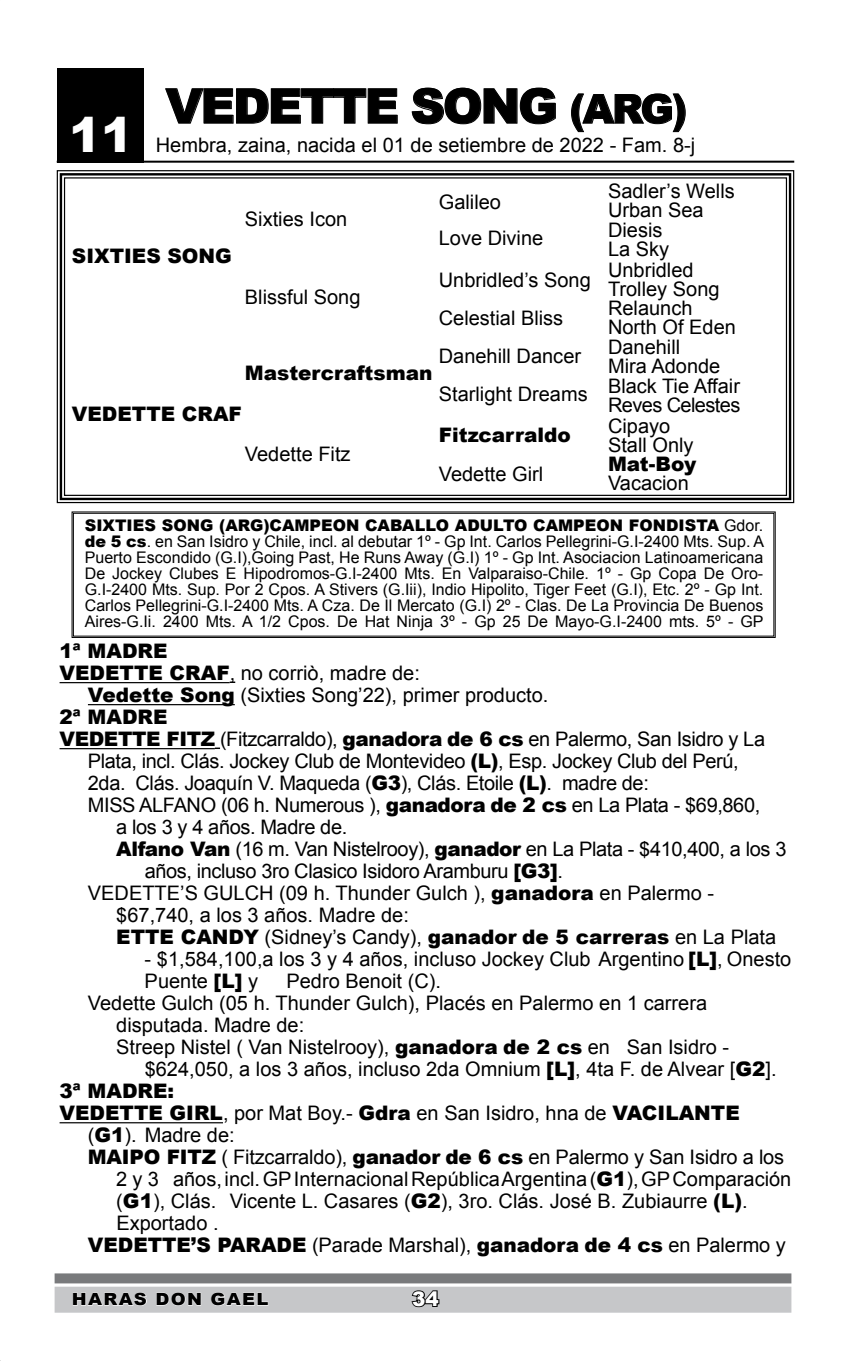
<style>
.page{position:relative;width:851px;height:1361px;background:#fff}
.page>*{position:absolute;margin:0;border:0;box-sizing:border-box;transform-origin:0 0}
.t1{font:900 48px "Arial";letter-spacing:-.05em;color:#000}
.t2{font:900 48px "Arial";color:#fff}
.t3{font:20px/22px "Arial";color:#000}
.t4{font:20px "Arial";letter-spacing:-.02em;color:#000}
.t5{font:900 20px "Arial";color:#000}
.t6{font:20px "Arial";letter-spacing:-.03em;color:#000}
.t7{font:900 20px "Arial";color:#fff}
.t8{font:900 16.8px "Arial";letter-spacing:.07em;color:#000;scale:1.08 1}
.t9{font:16px/16px "Arial";color:#000;text-align:justify}
.s1{font-size:40px}
.s2{font-weight:900}
.s3{font-weight:400}
</style>
<div class="page">
<div style="left:55px;top:1273px;width:736px;height:10px;background:#797a7c"></div>
<div style="left:55px;top:1286px;width:736px;height:26px;background:#c6c7c9"></div>
<div style="left:57px;top:68px;width:86px;height:94px;background:#000"></div>
<svg style="left:56px;top:170px;width:738px;height:334px"></svg>
<div style="left:60px;top:173px;width:731px;height:327px;border:2px solid #000"></div>
<hr style="left:57px;top:161px;width:737px;height:2px;background:#000">
<hr style="left:60px;top:682px;width:170px;height:1px;background:#000">
<hr style="left:88px;top:704px;width:147px;height:1px;background:#000">
<hr style="left:60px;top:748px;width:155px;height:1px;background:#000">
<hr style="left:60px;top:1122px;width:163px;height:1px;background:#000">
<svg style="left:411px;top:1290px;width:29px;height:18px"></svg>
<svg style="left:165px;top:88px;width:233px;height:36px"></svg>
<svg style="left:411px;top:87px;width:145px;height:38px"></svg>
<svg style="left:571px;top:93px;width:115px;height:40px"></svg>
<svg style="left:72px;top:511px;width:703px;height:127px"></svg>
<div style="left:73px;top:513px;width:701px;height:123px;border:1px solid #000"></div>
<svg style="left:72px;top:1292px;width:75px;height:14px"></svg>
<svg style="left:156px;top:1292px;width:46px;height:14px"></svg>
<svg style="left:211px;top:1292px;width:58px;height:14px"></svg>
<h1 class="t2" style="left:69px;top:100px;width:66px">11</h1>
<h1 class="t1" style="left:166px;top:71px;width:523px">VEDETTE SONG <span class="s1">(ARG)</span></h1>
<p class="t3" style="left:156px;top:134px;width:541px">Hembra, zaina, nacida el 01 de setiembre de 2022 - Fam. 8-j</p>
<p class="t5" style="left:72px;top:241px;width:161px">SIXTIES SONG</p>
<p class="t3" style="left:245px;top:208px;width:104px">Sixties Icon</p>
<p class="t3" style="left:245px;top:286px;width:117px">Blissful Song</p>
<p class="t3" style="left:438px;top:191px;width:64px">Galileo</p>
<p class="t3" style="left:438px;top:227px;width:106px">Love Divine</p>
<p class="t3" style="left:438px;top:269px;width:153px">Unbridled’s Song</p>
<p class="t3" style="left:438px;top:307px;width:126px">Celestial Bliss</p>
<p class="t5" style="left:245px;top:358px;width:189px">Mastercraftsman</p>
<p class="t5" style="left:72px;top:399px;width:171px">VEDETTE CRAF</p>
<p class="t3" style="left:245px;top:444px;width:107px">Vedette Fitz</p>
<p class="t3" style="left:438px;top:345px;width:144px">Danehill Dancer</p>
<p class="t3" style="left:438px;top:383px;width:150px">Starlight Dreams</p>
<p class="t5" style="left:438px;top:420px;width:134px">Fitzcarraldo</p>
<p class="t3" style="left:438px;top:463px;width:106px">Vedette Girl</p>
<p class="t3" style="left:608px;top:180px;width:128px">Sadler’s Wells</p>
<p class="t3" style="left:608px;top:199px;width:97px">Urban Sea</p>
<p class="t3" style="left:608px;top:219px;width:56px">Diesis</p>
<p class="t3" style="left:608px;top:238px;width:63px">La Sky</p>
<p class="t3" style="left:608px;top:259px;width:87px">Unbridled</p>
<p class="t3" style="left:608px;top:278px;width:113px">Trolley Song</p>
<p class="t3" style="left:608px;top:297px;width:86px">Relaunch</p>
<p class="t3" style="left:608px;top:316px;width:129px">North Of Eden</p>
<p class="t3" style="left:608px;top:336px;width:74px">Danehill</p>
<p class="t3" style="left:608px;top:356px;width:114px">Mira Adonde</p>
<p class="t3" style="left:608px;top:375px;width:133px">Black Tie Affair</p>
<p class="t6" style="left:608px;top:392px;width:134px">Reves Celestes</p>
<p class="t3" style="left:608px;top:415px;width:64px">Cipayo</p>
<p class="t3" style="left:608px;top:434px;width:87px">Stall Only</p>
<p class="t5" style="left:608px;top:449px;width:90px">Mat-Boy</p>
<p class="t3" style="left:608px;top:472px;width:82px">Vacacion</p>
<p class="t9" style="left:85px;top:518px;width:680px"><span class="s2">SIXTIES SONG (ARG)CAMPEON CABALLO ADULTO CAMPEON FONDISTA</span> Gdor. <span class="s2">de 5 cs</span>. en San Isidro y Chile, incl. al debutar 1º - Gp Int. Carlos Pellegrini-G.I-2400 Mts. Sup. A Puerto Escondido (G.I),Going Past, He Runs Away (G.I) 1º - Gp Int. Asociacion Latinoamericana De Jockey Clubes E Hipodromos-G.I-2400 Mts. En Valparaiso-Chile. 1º - Gp Copa De Oro-G.I-2400 Mts. Sup. Por 2 Cpos. A Stivers (G.Iii), Indio Hipolito, Tiger Feet (G.I), Etc. 2º - Gp Int.<br>Carlos Pellegrini-G.I-2400 Mts. A Cza. De Il Mercato (G.I) 2º - Clas. De La Provincia De Buenos Aires-G.Ii. 2400 Mts. A 1/2 Cpos. De Hat Ninja 3º - Gp 25 De Mayo-G.I-2400 mts. 5º - GP</p>
<p class="t5" style="left:60px;top:636px;width:110px">1ª MADRE</p>
<p class="t3" style="left:60px;top:662px;width:362px"><span class="s2">VEDETTE CRAF</span>, no corriò, madre de:</p>
<p class="t3" style="left:88px;top:684px;width:462px"><span class="s2">Vedette Song</span> (Sixties Song’22), primer producto.</p>
<p class="t5" style="left:60px;top:702px;width:110px">2ª MADRE</p>
<p class="t4" style="left:60px;top:726px;width:707px"><span class="s2">VEDETTE FITZ</span> (Fitzcarraldo), <span class="s2">ganadora de 6 cs</span> en Palermo, San Isidro y La</p>
<p class="t4" style="left:88px;top:748px;width:652px">Plata, incl. Clás. Jockey Club de Montevideo <span class="s2">(L)</span>, Esp. Jockey Club del Perú,</p>
<p class="t4" style="left:88px;top:770px;width:562px">2da. Clás. Joaquín V. Maqueda (<span class="s2">G3</span>), Clás. Etoile <span class="s2">(L)</span>. madre de:</p>
<p class="t4" style="left:88px;top:792px;width:673px">MISS ALFANO (06 h. Numerous ), <span class="s2">ganadora de 2 cs</span> en La Plata - $69,860,</p>
<p class="t4" style="left:116px;top:814px;width:232px">a los 3 y 4 años. Madre de.</p>
<p class="t4" style="left:116px;top:836px;width:671px"><span class="s2">Alfano Van</span> (16 m. Van Nistelrooy), <span class="s2">ganador</span> en La Plata - $410,400, a los 3</p>
<p class="t4" style="left:145px;top:858px;width:420px">años, incluso 3ro Clasico Isidoro Aramburu <span class="s2">[G3]</span>.</p>
<p class="t3" style="left:88px;top:882px;width:627px">VEDETTE’S GULCH (09 h. Thunder Gulch ), <span class="s2">ganadora</span> en Palermo -</p>
<p class="t3" style="left:116px;top:904px;width:294px">$67,740, a los 3 años. Madre de:</p>
<p class="t5" style="left:116px;top:922px;width:661px">ETTE CANDY <span class="s3">(Sidney’s Candy),</span> ganador de 5 carreras <span class="s3">en La Plata</span></p>
<p class="t3" style="left:145px;top:948px;width:648px">- $1,584,100,a los 3 y 4 años, incluso Jockey Club Argentino <span class="s2">[L]</span>, Onesto<br>Puente <span class="s2">[L]</span> y</p>
<p class="t3" style="left:286px;top:970px;width:156px">Pedro Benoit (C).</p>
<p class="t3" style="left:88px;top:992px;width:620px">Vedette Gulch (05 h. Thunder Gulch), Placés en Palermo en 1 carrera</p>
<p class="t3" style="left:116px;top:1014px;width:189px">disputada. Madre de:</p>
<p class="t3" style="left:116px;top:1036px;width:614px">Streep Nistel ( Van Nistelrooy), <span class="s2">ganadora de 2 cs</span> en San Isidro -</p>
<p class="t3" style="left:145px;top:1058px;width:633px">$624,050, a los 3 años, incluso 2da Omnium <span class="s2">[L]</span>, 4ta F. de Alvear [<span class="s2">G2</span>].</p>
<p class="t5" style="left:60px;top:1076px;width:116px">3ª MADRE:</p>
<p class="t3" style="left:60px;top:1102px;width:681px"><span class="s2">VEDETTE GIRL</span>, por Mat Boy.- <span class="s2">Gdra</span> en San Isidro, hna de <span class="s2">VACILANTE</span></p>
<p class="t3" style="left:88px;top:1124px;width:148px">(<span class="s2">G1</span>). Madre de:</p>
<p class="t3" style="left:88px;top:1146px;width:697px"><span class="s2">MAIPO FITZ</span> ( Fitzcarraldo), <span class="s2">ganador de 6 cs</span> en Palermo y San Isidro a los</p>
<p class="t3" style="left:116px;top:1168px;width:676px">2 y 3 años, incl. GP Internacional República Argentina (<span class="s2">G1</span>), GP Comparación</p>
<p class="t3" style="left:116px;top:1190px;width:632px">(<span class="s2">G1</span>), Clás. Vicente L. Casares (<span class="s2">G2</span>), 3ro. Clás. José B. Zubiaurre <span class="s2">(L)</span>.</p>
<p class="t3" style="left:116px;top:1212px;width:104px">Exportado .</p>
<p class="t5" style="left:88px;top:1230px;width:699px">VEDETTE’S PARADE <span class="s3">(Parade Marshal),</span> ganadora de 4 cs <span class="s3">en Palermo y</span></p>
<p class="t7" style="left:412px;top:1284px;width:28px">34</p>
<p class="t8" style="left:72px;top:1287px;width:183px">HARAS DON GAEL</p>
</div>
